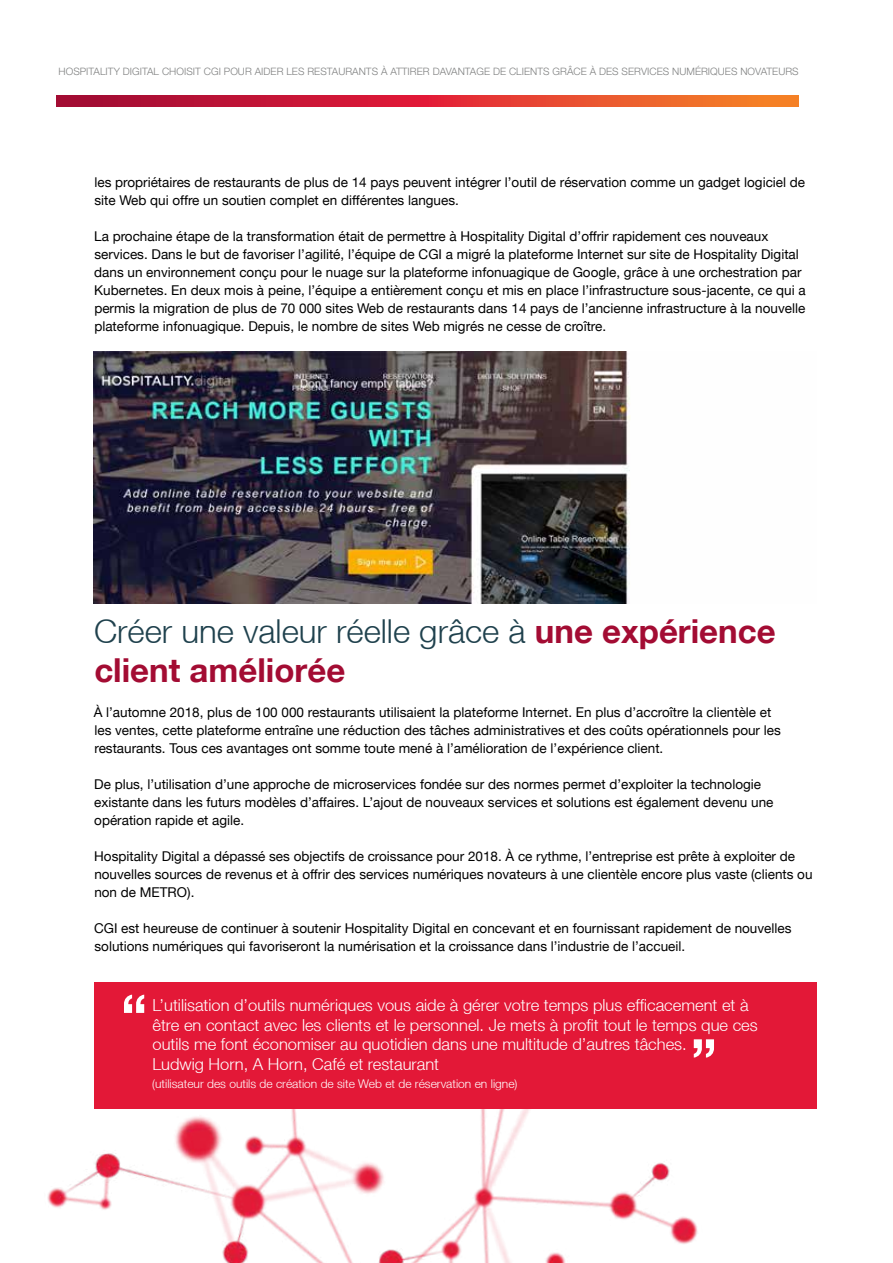
<style>
.page{position:relative;width:893px;height:1263px;background:#fff}
.page>*{position:absolute;margin:0;border:0;box-sizing:border-box;transform-origin:0 0}
.t1{font:700 33px/39px "Helvetica Neue LT";color:#a30c33}
.t2{font:300 16.5px/19.5px "Helvetica Neue LT";color:#fff}
.t3{font:13.5px/18px "Helvetica Neue LT";color:#000}
.t4{font:300 12px "Helvetica Neue LT";color:#fff}
.t5{font:300 10.2px "Helvetica Neue LT Std";letter-spacing:.005em;color:#7f8080}
.s1{font-weight:300;color:#1f414d}
</style>
<div class="page">
<svg style="left:56px;top:96px;width:742px;height:10px;background:#d53532"></svg>
<img style="left:47px;top:1053px;width:770px;height:210px">
<div style="left:94px;top:983px;width:722px;height:126px;background:#e31837"></div>
<svg style="left:694px;top:1039px;width:20px;height:19px"></svg>
<svg style="left:124px;top:995px;width:20px;height:18px"></svg>
<img style="left:94px;top:351px;width:536px;height:252px">
<p class="t5" style="left:58px;top:66px;width:742px">HOSPITALITY DIGITAL CHOISIT CGI POUR AIDER LES RESTAURANTS À ATTIRER DAVANTAGE DE CLIENTS GRÂCE À DES SERVICES NUMÉRIQUES NOVATEURS</p>
<p class="t3" style="left:94px;top:173px;width:712px">les propriétaires de restaurants de plus de 14 pays peuvent intégrer l’outil de réservation comme un gadget logiciel de site Web qui offre un soutien complet en différentes langues.</p>
<p class="t3" style="left:94px;top:227px;width:713px">La prochaine étape de la transformation était de permettre à Hospitality Digital d’offrir rapidement ces nouveaux services. Dans le but de favoriser l’agilité, l’équipe de CGI a migré la plateforme Internet sur site de Hospitality Digital dans un environnement conçu pour le nuage sur la plateforme infonuagique de Google, grâce à une orchestration par Kubernetes. En deux mois à peine, l’équipe a entièrement conçu et mis en place l’infrastructure sous-jacente, ce qui a permis la migration de plus de 70 000 sites Web de restaurants dans 14 pays de l’ancienne infrastructure à la nouvelle plateforme infonuagique. Depuis, le nombre de sites Web migrés ne cesse de croître.</p>
<h1 class="t1" style="left:94px;top:611px;width:683px"><span class="s1">Créer une valeur réelle grâce à</span> une expérience client améliorée</h1>
<p class="t3" style="left:94px;top:703px;width:689px">À l’automne 2018, plus de 100 000 restaurants utilisaient la plateforme Internet. En plus d’accroître la clientèle et les ventes, cette plateforme entraîne une réduction des tâches administratives et des coûts opérationnels pour les restaurants. Tous ces avantages ont somme toute mené à l’amélioration de l’expérience client.</p>
<p class="t3" style="left:94px;top:775px;width:681px">De plus, l’utilisation d’une approche de microservices fondée sur des normes permet d’exploiter la technologie existante dans les futurs modèles d’affaires. L’ajout de nouveaux services et solutions est également devenu une opération rapide et agile.</p>
<p class="t3" style="left:94px;top:847px;width:720px">Hospitality Digital a dépassé ses objectifs de croissance pour 2018. À ce rythme, l’entreprise est prête à exploiter de nouvelles sources de revenus et à offrir des services numériques novateurs à une clientèle encore plus vaste (clients ou non de METRO).</p>
<p class="t3" style="left:94px;top:919px;width:699px">CGI est heureuse de continuer à soutenir Hospitality Digital en concevant et en fournissant rapidement de nouvelles solutions numériques qui favoriseront la numérisation et la croissance dans l’industrie de l’accueil.</p>
<p class="t2" style="left:152px;top:995px;width:607px">L’utilisation d’outils numériques vous aide à gérer votre temps plus efficacement et à être en contact avec les clients et le personnel. Je mets à profit tout le temps que ces outils me font économiser au quotidien dans une multitude d’autres tâches.<br>Ludwig Horn, A Horn, Café et restaurant</p>
<p class="t4" style="left:152px;top:1076px;width:367px">(utilisateur des outils de création de site Web et de réservation en ligne)</p>
</div>
